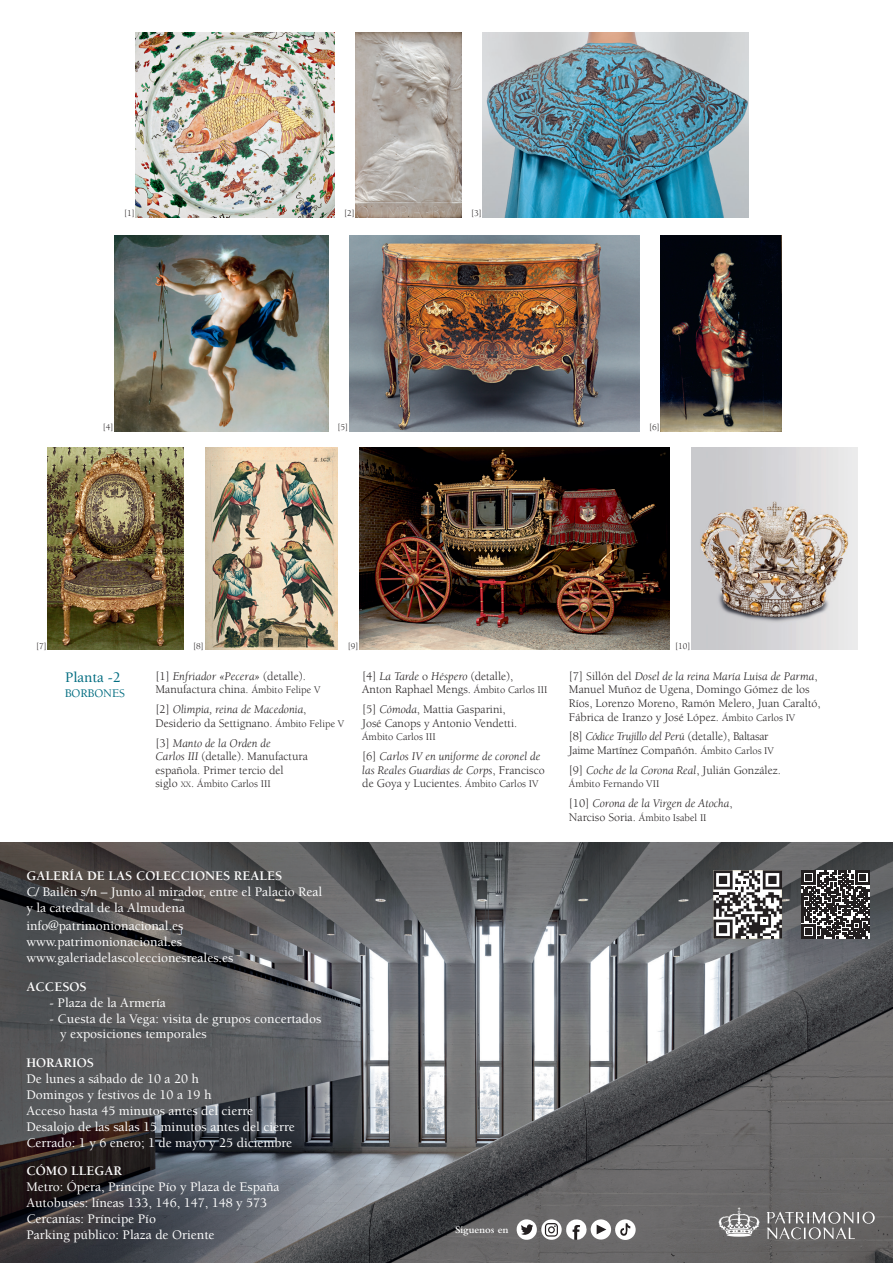
<style>
.page{position:relative;width:893px;height:1263px;background:#fff}
.page>*{position:absolute;margin:0;border:0;box-sizing:border-box;transform-origin:0 0}
.t1{font:500 15px "Berkeley";color:#006c80}
.t2{font:500 13.5px/15.9px "Berkeley";color:#fff}
.t3{font:700 13.5px "Berkeley";color:#fff}
.PIES{font:12px/13.5px "Berkeley";color:#231f20}
.PIES-2{font:italic 12px/13.5px "Berkeley";color:#231f20}
.PIES-3{font:12px/13.5px "Berkeley";letter-spacing:-.02em;color:#231f20}
.t4{font:500 12px "Berkeley";color:#006c80}
.PIES-4{font:10.5px "Berkeley";color:#231f20}
.t5{font:600 10.5px "Bembo";color:#fff}
.t6{font:9px "Berkeley";color:#231f20}
.s1{font-style:italic}
.s2{font-size:10.5px}
.s3{font-size:12px}
.s4{font-size:8.4px}
.s5{font-style:normal}
.s6{font-style:normal;font-size:10.5px}
</style>
<div class="page">
<img style="left:205px;top:447px;width:132px;height:203px">
<img style="left:483px;top:33px;width:266px;height:184px">
<img style="left:356px;top:33px;width:106px;height:184px">
<img style="left:114px;top:236px;width:214px;height:195px">
<img style="left:349px;top:236px;width:291px;height:195px">
<img style="left:661px;top:236px;width:120px;height:195px">
<img style="left:48px;top:447px;width:135px;height:203px">
<img style="left:691px;top:447px;width:167px;height:203px">
<img style="left:360px;top:447px;width:309px;height:203px">
<img style="left:136px;top:33px;width:199px;height:184px">
<img style="left:0;top:842px;width:893px;height:421px">
<div style="left:591px;top:1219px;width:20px;height:20px;background:#fff;border-radius:50%"></div>
<svg style="left:597px;top:1225px;width:9px;height:9px"></svg>
<div style="left:615px;top:1219px;width:21px;height:21px;background:#fff;border-radius:50%"></div>
<svg style="left:620px;top:1223px;width:10px;height:13px"></svg>
<svg style="left:516px;top:1219px;width:21px;height:21px"></svg>
<svg style="left:541px;top:1219px;width:21px;height:21px"></svg>
<svg style="left:545px;top:1223px;width:13px;height:13px"></svg>
<svg style="left:566px;top:1219px;width:21px;height:21px"></svg>
<svg style="left:767px;top:1212px;width:108px;height:27px;background:#828181"></svg>
<svg style="left:719px;top:1207px;width:40px;height:30px"></svg>
<svg style="left:713px;top:870px;width:69px;height:69px"></svg>
<svg style="left:801px;top:870px;width:68px;height:69px"></svg>
<p class="t6" style="left:124px;top:208px;width:12px">[1]</p>
<p class="t6" style="left:344px;top:208px;width:12px">[2]</p>
<p class="t6" style="left:471px;top:208px;width:12px">[3]</p>
<p class="t6" style="left:103px;top:423px;width:12px">[4]</p>
<p class="t6" style="left:337px;top:423px;width:12px">[5]</p>
<p class="t6" style="left:649px;top:423px;width:12px">[6]</p>
<p class="t6" style="left:36px;top:641px;width:12px">[7]</p>
<p class="t6" style="left:193px;top:641px;width:12px">[8]</p>
<p class="t6" style="left:348px;top:641px;width:12px">[9]</p>
<p class="t6" style="left:675px;top:641px;width:17px">[10]</p>
<p class="PIES" style="left:155px;top:670px;width:167px">[1] <span class="s1">Enfriador «Pecera»</span> (detalle).<br>Manufactura china. <span class="s2">Ámbito Felipe V</span></p>
<p class="PIES" style="left:155px;top:703px;width:190px">[2] <span class="s1">Olimpia, reina de Macedonia</span>,<br>Desiderio da Settignano. <span class="s2">Ámbito Felipe V</span></p>
<p class="PIES" style="left:155px;top:736px;width:154px">[3] <span class="s1">Manto de la Orden de<br>Carlos III</span> (detalle). Manufactura española. Primer tercio del</p>
<p class="PIES-4" style="left:155px;top:778px;width:117px"><span class="s3">siglo</span> <span class="s4">xx</span><span class="s3">.</span> Ámbito Carlos III</p>
<p class="PIES" style="left:362px;top:670px;width:187px">[4] <span class="s1">La Tarde</span> o <span class="s1">Héspero</span> (detalle),<br>Anton Raphael Mengs. <span class="s2">Ámbito Carlos III</span></p>
<p class="PIES" style="left:362px;top:703px;width:157px">[5] <span class="s1">Cómoda</span>, Mattia Gasparini,<br>José Canops y Antonio Vendetti.</p>
<p class="PIES-4" style="left:362px;top:731px;width:75px">Ámbito Carlos III</p>
<p class="PIES-2" style="left:362px;top:750px;width:184px"><span class="s5">[6]</span> Carlos IV en uniforme de coronel de las Reales Guardias de Corps<span class="s5">, Francisco de Goya y Lucientes.</span> <span class="s6">Ámbito Carlos IV</span></p>
<p class="PIES" style="left:569px;top:670px;width:253px">[7] Sillón del <span class="s1">Dosel de la reina María Luisa de Parma</span>, Manuel Muñoz de Ugena, Domingo Gómez de los Ríos, Lorenzo Moreno, Ramón Melero, Juan Caraltó, Fábrica de Iranzo y José López. <span class="s2">Ámbito Carlos IV</span></p>
<p class="PIES-3" style="left:569px;top:730px;width:206px">[8] <span class="s1">Códice Trujillo del Perú</span> (detalle), Baltasar<br>Jaime Martínez Compañón. <span class="s2">Ámbito Carlos IV</span></p>
<p class="PIES" style="left:569px;top:763px;width:214px">[9] <span class="s1">Coche de la Corona Real</span>, Julián González.</p>
<p class="PIES-4" style="left:569px;top:778px;width:92px">Ámbito Fernando VII</p>
<p class="PIES-2" style="left:569px;top:797px;width:165px"><span class="s5">[10]</span> Corona de la Virgen de Atocha<span class="s5">,</span></p>
<p class="PIES-4" style="left:569px;top:812px;width:139px"><span class="s3">Narciso Soria.</span> Ámbito Isabel II</p>
<p class="t1" style="left:65px;top:670px;width:57px">Planta -2</p>
<p class="t4" style="left:65px;top:687px;width:62px">BORBONES</p>
<p class="t3" style="left:26px;top:869px;width:258px">GALERÍA DE LAS COLECCIONES REALES</p>
<p class="t2" style="left:26px;top:884px;width:297px">C/ Bailén s/n – Junto al mirador, entre el Palacio Real y la catedral de la Almudena</p>
<p class="t2" style="left:26px;top:918px;width:159px">info@patrimonionacional.es</p>
<p class="t2" style="left:26px;top:934px;width:157px">www.patrimonionacional.es</p>
<p class="t2" style="left:26px;top:950px;width:208px">www.galeriadelascoleccionesreales.es</p>
<p class="t3" style="left:26px;top:979px;width:62px">ACCESOS</p>
<p class="t2" style="left:50px;top:995px;width:118px">- Plaza de la Armería</p>
<p class="t2" style="left:60px;top:1011px;width:263px;text-indent:-10px">- Cuesta de la Vega: visita de grupos concertados y exposiciones temporales</p>
<p class="t3" style="left:26px;top:1056px;width:69px">HORARIOS</p>
<p class="t2" style="left:26px;top:1071px;width:270px">De lunes a sábado de 10 a 20 h<br>Domingos y festivos de 10 a 19 h<br>Acceso hasta 45 minutos antes del cierre Desalojo de las salas 15 minutos antes del cierre</p>
<p class="t2" style="left:26px;top:1135px;width:267px">Cerrado: 1 y 6 enero; 1 de mayo y 25 diciembre</p>
<p class="t3" style="left:26px;top:1164px;width:97px">CÓMO LLEGAR</p>
<p class="t2" style="left:26px;top:1179px;width:255px">Metro: Ópera, Príncipe Pío y Plaza de España</p>
<p class="t2" style="left:26px;top:1195px;width:242px">Autobuses: líneas 133, 146, 147, 148 y 573</p>
<p class="t2" style="left:26px;top:1211px;width:131px">Cercanías: Príncipe Pío</p>
<p class="t2" style="left:26px;top:1227px;width:190px">Parking público: Plaza de Oriente</p>
<p class="t5" style="left:455px;top:1224px;width:55px">Síguenos en</p>
</div>
